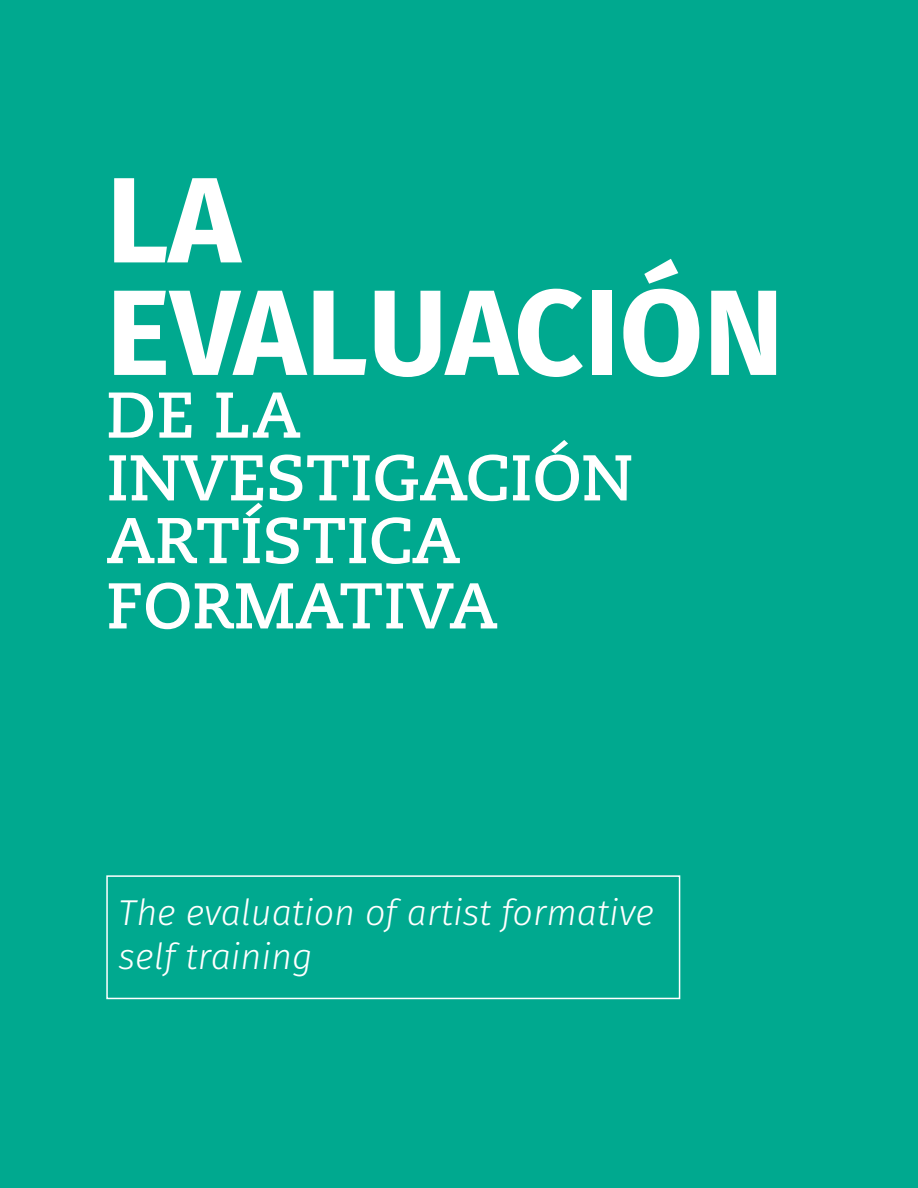
<style>
.page{position:relative;width:918px;height:1188px;background:#00a98f}
.page>*{position:absolute;margin:0;border:0;box-sizing:border-box;transform-origin:0 0}
.t1{font:700 121.5px/112.5px "Fira Sans";color:#fff}
.t2{font:700 64.5px/63.6px "Caecilia LT Std";color:#fff}
.t3{font:italic 300 36px/43.2px "Fira Sans";color:#fff}
</style>
<div class="page">
<div style="left:106px;top:875px;width:574px;height:124px;border:2px solid #fff"></div>
<h1 class="t1" style="left:106px;top:155px;width:679px">LA<br>EVALUACIÓN</h1>
<h2 class="t2" style="left:106px;top:384px;width:528px">DE LA<br>INVESTIGACIÓN<br>ARTÍSTICA<br>FORMATIVA</h2>
<p class="t3" style="left:119px;top:891px;width:537px">The evaluation of artist formative self training</p>
</div>
